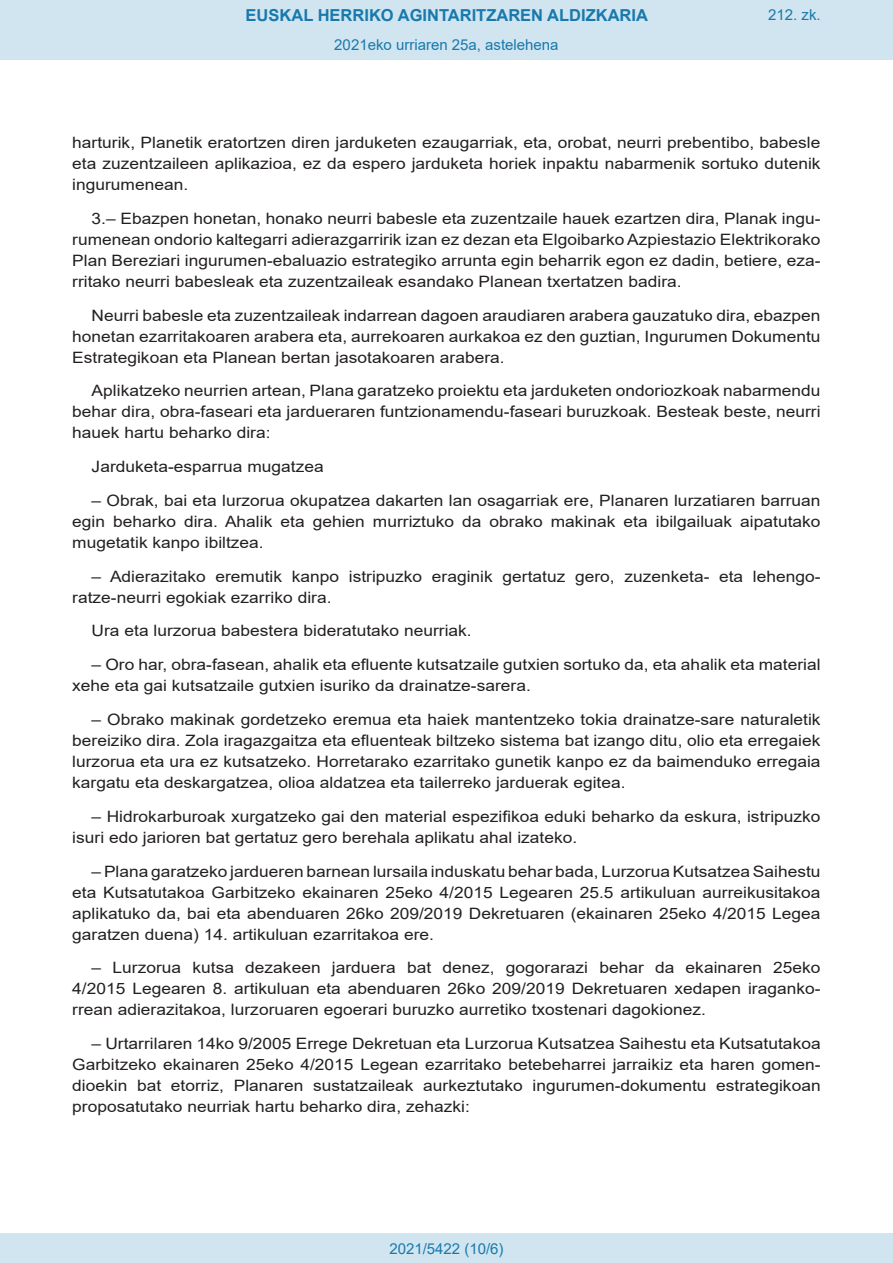
<style>
.page{position:relative;width:893px;height:1263px;background:#fff}
.page>*{position:absolute;margin:0;border:0;box-sizing:border-box;transform-origin:0 0}
.t1{font:700 16.5px "Arial";color:#1879ad}
.BOPVDetalle{font:15.6px/21px "Arial";color:#231f20;text-align:justify;scale:1.11 1}
.Paginacion_Centro{font:15px "Arial";color:#1879ad}
</style>
<div class="page">
<div style="left:0;top:0;width:893px;height:60px;background:#d0e5f0"></div>
<div style="left:0;top:1233px;width:893px;height:30px;background:#d0e5f0"></div>
<p class="t1" style="left:246px;top:3px;width:404px">EUSKAL HERRIKO AGINTARITZAREN ALDIZKARIA</p>
<p class="Paginacion_Centro" style="left:334px;top:35px;width:226px">2021eko urriaren 25a, astelehena</p>
<p class="Paginacion_Centro" style="left:768px;top:5px;width:54px">212. zk.</p>
<p class="BOPVDetalle" style="left:72px;top:132px;width:676px">harturik, Planetik eratortzen diren jarduketen ezaugarriak, eta, orobat, neurri prebentibo, babesle eta zuzentzaileen aplikazioa, ez da espero jarduketa horiek inpaktu nabarmenik sortuko dutenik ingurumenean.</p>
<p class="BOPVDetalle" style="left:72px;top:208px;width:676px;text-indent:19px">3.– Ebazpen honetan, honako neurri babesle eta zuzentzaile hauek ezartzen dira, Planak ingu&shy;rumenean ondorio kaltegarri adierazgarririk izan ez dezan eta Elgoibarko Azpiestazio Elektrikorako Plan Bereziari ingurumen-ebaluazio estrategiko arrunta egin beharrik egon ez dadin, betiere, eza&shy;rritako neurri babesleak eta zuzentzaileak esandako Planean txertatzen badira.</p>
<p class="BOPVDetalle" style="left:72px;top:305px;width:676px;text-indent:19px">Neurri babesle eta zuzentzaileak indarrean dagoen araudiaren arabera gauzatuko dira, ebazpen honetan ezarritakoaren arabera eta, aurrekoaren aurkakoa ez den guztian, Ingurumen Dokumentu Estrategikoan eta Planean bertan jasotakoaren arabera.</p>
<p class="BOPVDetalle" style="left:72px;top:380px;width:676px;text-indent:19px">Aplikatzeko neurrien artean, Plana garatzeko proiektu eta jarduketen ondoriozkoak nabarmendu behar dira, obra-faseari eta jardueraren funtzionamendu-faseari buruzkoak. Besteak beste, neurri hauek hartu beharko dira:</p>
<p class="BOPVDetalle" style="left:92px;top:456px;width:211px">Jarduketa-esparrua mugatzea</p>
<p class="BOPVDetalle" style="left:72px;top:490px;width:676px;text-indent:19px">– Obrak, bai eta lurzorua okupatzea dakarten lan osagarriak ere, Planaren lurzatiaren barruan egin beharko dira. Ahalik eta gehien murriztuko da obrako makinak eta ibilgailuak aipatutako mugetatik kanpo ibiltzea.</p>
<p class="BOPVDetalle" style="left:72px;top:566px;width:676px;text-indent:19px">– Adierazitako eremutik kanpo istripuzko eraginik gertatuz gero, zuzenketa- eta lehengo&shy;ratze-neurri egokiak ezarriko dira.</p>
<p class="BOPVDetalle" style="left:92px;top:620px;width:344px">Ura eta lurzorua babestera bideratutako neurriak.</p>
<p class="BOPVDetalle" style="left:72px;top:654px;width:676px;text-indent:19px">– Oro har, obra-fasean, ahalik eta efluente kutsatzaile gutxien sortuko da, eta ahalik eta material xehe eta gai kutsatzaile gutxien isuriko da drainatze-sarera.</p>
<p class="BOPVDetalle" style="left:72px;top:709px;width:676px;text-indent:19px">– Obrako makinak gordetzeko eremua eta haiek mantentzeko tokia drainatze-sare naturaletik bereiziko dira. Zola iragazgaitza eta efluenteak biltzeko sistema bat izango ditu, olio eta erregaiek lurzorua eta ura ez kutsatzeko. Horretarako ezarritako gunetik kanpo ez da baimenduko erregaia kargatu eta deskargatzea, olioa aldatzea eta tailerreko jarduerak egitea.</p>
<p class="BOPVDetalle" style="left:72px;top:806px;width:676px;text-indent:19px">– Hidrokarburoak xurgatzeko gai den material espezifikoa eduki beharko da eskura, istripuzko isuri edo jarioren bat gertatuz gero berehala aplikatu ahal izateko.</p>
<p class="BOPVDetalle" style="left:72px;top:860px;width:676px;text-indent:19px">– Plana garatzeko jardueren barnean lursaila induskatu behar bada, Lurzorua Kutsatzea Saihestu eta Kutsatutakoa Garbitzeko ekainaren 25eko 4/2015 Legearen 25.5 artikuluan aurreikusitakoa aplikatuko da, bai eta abenduaren 26ko 209/2019 Dekretuaren (ekainaren 25eko 4/2015 Legea garatzen duena) 14. artikuluan ezarritakoa ere.</p>
<p class="BOPVDetalle" style="left:72px;top:957px;width:676px;text-indent:19px">– Lurzorua kutsa dezakeen jarduera bat denez, gogorarazi behar da ekainaren 25eko 4/2015 Legearen 8. artikuluan eta abenduaren 26ko 209/2019 Dekretuaren xedapen iraganko&shy;rrean adierazitakoa, lurzoruaren egoerari buruzko aurretiko txostenari dagokionez.</p>
<p class="BOPVDetalle" style="left:72px;top:1033px;width:676px;text-indent:19px">– Urtarrilaren 14ko 9/2005 Errege Dekretuan eta Lurzorua Kutsatzea Saihestu eta Kutsatutakoa Garbitzeko ekainaren 25eko 4/2015 Legean ezarritako betebeharrei jarraikiz eta haren gomen&shy;dioekin bat etorriz, Planaren sustatzaileak aurkeztutako ingurumen-dokumentu estrategikoan proposatutako neurriak hartu beharko dira, zehazki:</p>
<p class="Paginacion_Centro" style="left:389px;top:1238px;width:116px">2021/5422 (10/6)</p>
</div>
